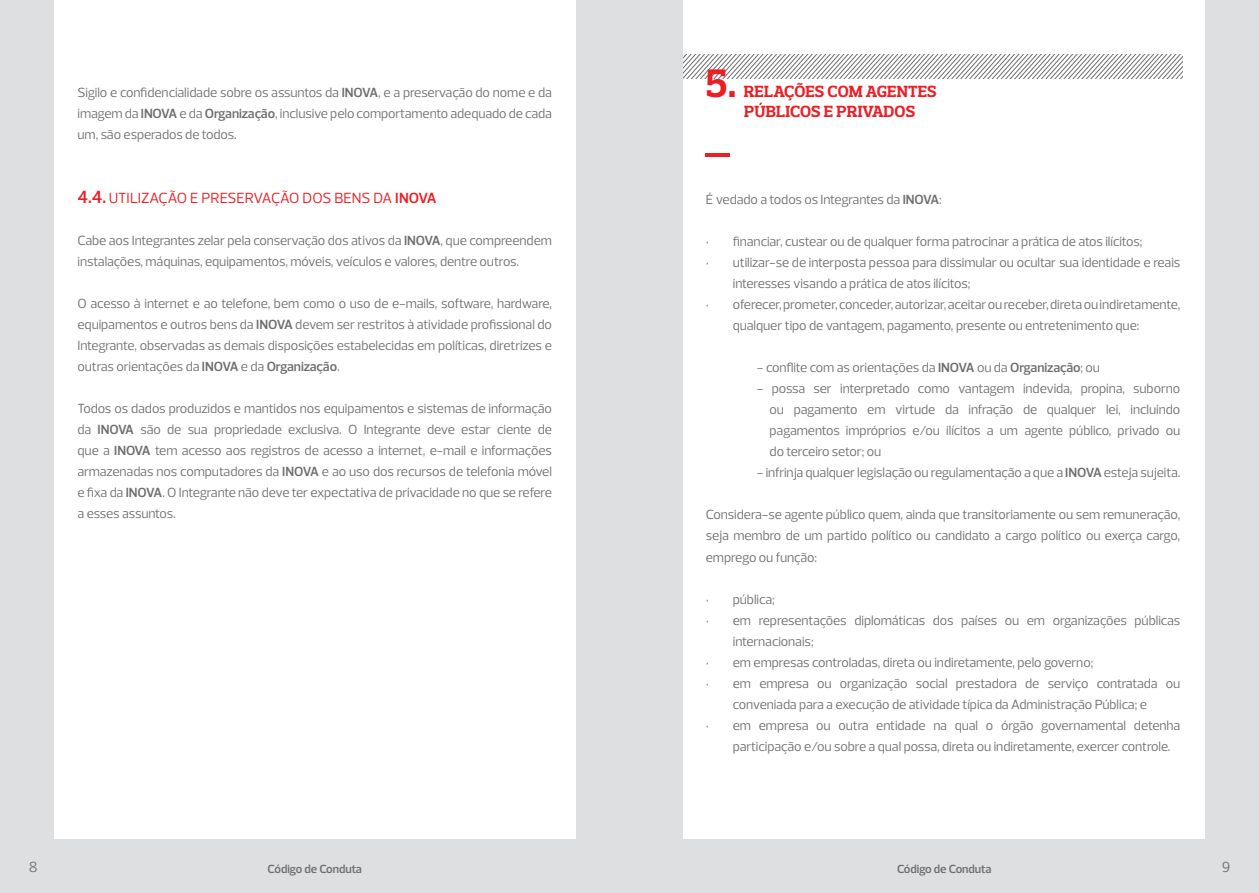
<style>
.page{position:relative;width:1259px;height:893px;background:#fff}
.page>*{position:absolute;margin:0;border:0;box-sizing:border-box;transform-origin:0 0}
.t1{font:40.5px "Odebrecht Slab";color:#ed1d24}
.t2{font:16.5px/19.8px "Odebrecht Slab";letter-spacing:.005em;color:#ed1d24}
.t3{font:15px "Odebrecht Sans";letter-spacing:-.01em;color:#ed1d24}
.t4{font:15px "Odebrecht Sans";color:#6d6e71}
.t5{font:13.5px/21px "Odebrecht Sans";letter-spacing:-.005em;color:#6d6e71;text-align:justify}
.t6{font:700 12px "Odebrecht Sans";letter-spacing:-.005em;color:#6d6e71}
.s1{font-weight:700}
.s2{font-weight:700;font-size:18px}
</style>
<div class="page">
<div style="left:0;top:0;width:629px;height:893px;background:#dedfe0"></div>
<div style="left:629px;top:0;width:630px;height:893px;background:#dedfe0"></div>
<div style="left:54px;top:0;width:521px;height:839px;background:#fff"></div>
<div style="left:683px;top:0;width:522px;height:839px;background:#fff"></div>
<svg style="left:683px;top:54px;width:499px;height:25px"></svg>
<hr style="left:706px;top:153px;width:24px;height:4px;background:#ed1d24">
<p class="t5" style="left:77px;top:82px;width:476px">Sigilo e confidencialidade sobre os assuntos da <span class="s1">INOVA</span>, e a preservação do nome e da imagem da <span class="s1">INOVA</span> e da <span class="s1">Organização</span>, inclusive pelo comportamento adequado de cada um, são esperados de todos.</p>
<p class="t3" style="left:77px;top:189px;width:134px"><span class="s2">4.4.</span> Utilização e preser</p>
<p class="t3" style="left:254px;top:189px;width:59px">vação dos</p>
<p class="t3" style="left:334px;top:189px;width:104px">bens da <span class="s1">INOVA</span></p>
<p class="t5" style="left:77px;top:230px;width:476px">Cabe aos Integrantes zelar pela conservação dos ativos da <span class="s1">INOVA</span>, que compreendem instalações, máquinas, equipamentos, móveis, veículos e valores, dentre outros.</p>
<p class="t5" style="left:77px;top:293px;width:476px">O acesso à internet e ao telefone, bem como o uso de e-mails, software, hardware, equipamentos e outros bens da <span class="s1">INOVA</span> devem ser restritos à atividade profissional do Integrante, observadas as demais disposições estabelecidas em políticas, diretrizes e outras orientações da <span class="s1">INOVA</span> e da <span class="s1">Organização</span>.</p>
<p class="t5" style="left:77px;top:398px;width:476px">Todos os dados produzidos e mantidos nos equipamentos e sistemas de informação da <span class="s1">INOVA</span> são de sua propriedade exclusiva. O Integrante deve estar ciente de que a <span class="s1">INOVA</span> tem acesso aos registros de acesso a internet, e-mail e informações armazenadas nos computadores da <span class="s1">INOVA</span> e ao uso dos recursos de telefonia móvel e fixa da <span class="s1">INOVA</span>. O Integrante não deve ter expectativa de privacidade no que se refere a esses assuntos.</p>
<h1 class="t1" style="left:706px;top:58px;width:32px">5.</h1>
<p class="t2" style="left:744px;top:81px;width:185px">RELAÇÕES COM AGENTES<br>PÚBLICOS E PRIVADOS</p>
<p class="t5" style="left:706px;top:189px;width:237px">É vedado a todos os Integrantes da <span class="s1">INOVA</span>:</p>
<p class="t5" style="left:706px;top:231px;width:438px">• financiar, custear ou de qualquer forma patrocinar a prática de atos ilícitos;</p>
<p class="t5" style="left:733px;top:252px;width:449px;text-indent:-27px">• utilizar-se de interposta pessoa para dissimular ou ocultar sua identidade e reais interesses visando a prática de atos ilícitos;</p>
<p class="t5" style="left:733px;top:294px;width:449px;text-indent:-27px">• oferecer, prometer, conceder, autorizar, aceitar ou receber, direta ou indiretamente, qualquer tipo de vantagem, pagamento, presente ou entretenimento que:</p>
<p class="t5" style="left:757px;top:357px;width:345px">- conflite com as orientações da <span class="s1">INOVA</span> ou da <span class="s1">Organização</span>; ou</p>
<p class="t5" style="left:769px;top:378px;width:412px;text-indent:-13px">- possa ser interpretado como vantagem indevida, propina, suborno ou pagamento em virtude da infração de qualquer lei, incluindo pagamentos impróprios e/ou ilícitos a um agente público, privado ou do terceiro setor; ou</p>
<p class="t5" style="left:757px;top:462px;width:425px">- infrinja qualquer legislação ou regulamentação a que a <span class="s1">INOVA</span> esteja sujeita.</p>
<p class="t5" style="left:706px;top:504px;width:476px">Considera-se agente público quem, ainda que transitoriamente ou sem remuneração, seja membro de um partido político ou candidato a cargo político ou exerça cargo, emprego ou função:</p>
<p class="t5" style="left:706px;top:588px;width:70px">• pública;</p>
<p class="t5" style="left:733px;top:609px;width:449px;text-indent:-27px">• em representações diplomáticas dos países ou em organizações públicas internacionais;</p>
<p class="t5" style="left:706px;top:652px;width:389px">• em empresas controladas, direta ou indiretamente, pelo governo;</p>
<p class="t5" style="left:706px;top:673px;width:476px;text-align:center">• em empresa ou organização social prestadora de serviço contratada ou conveniada para a execução de atividade típica da Administração Pública; e</p>
<p class="t5" style="left:733px;top:715px;width:449px;text-indent:-27px">• em empresa ou outra entidade na qual o órgão governamental detenha participação e/ou sobre a qual possa, direta ou indiretamente, exercer controle.</p>
<p class="t4" style="left:28px;top:858px;width:11px">28</p>
<p class="t6" style="left:267px;top:861px;width:96px">Código de Conduta</p>
<p class="t6" style="left:897px;top:861px;width:96px">Código de Conduta</p>
<p class="t4" style="left:1221px;top:858px;width:10px">9</p>
</div>
